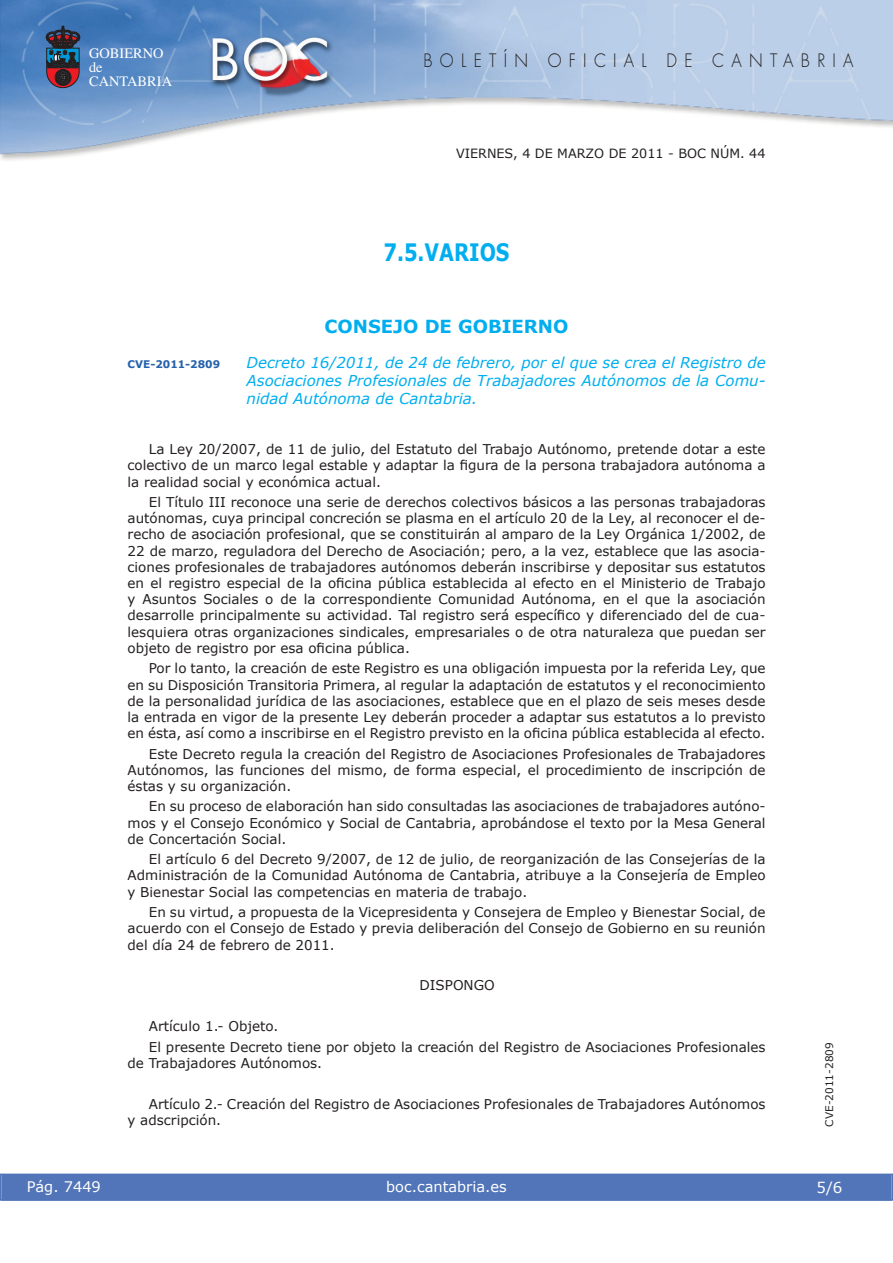
<style>
.page{position:relative;width:893px;height:1263px;background:#fff}
.page>*{position:absolute;margin:0;border:0;box-sizing:border-box;transform-origin:0 0}
.t1{font:700 24px "Verdana";color:#00aeef;scale:.8 1}
.t2{font:300 18px "Futura";letter-spacing:.45em;color:#231f20;scale:.9 1}
.t3{font:700 18px "Verdana";color:#00aeef}
.t4{font:italic 15px/18px "Verdana";color:#00aeef;text-align:justify}
.t5{font:15px "Verdana";color:#fff}
.t6{font:14.55px "Verdana";color:#fff}
.t7{font:14.4px/14.1px "Times";color:#fff}
.t8{font:13.5px/16.2px "Verdana";color:#231f20;text-align:justify}
.t9{font:12.75px "Verdana";color:#231f20}
.t10{font:10.5px "Verdana";color:#231f20}
.t11{font:700 10.5px "Verdana";color:#2561ad}
</style>
<div class="page">
<img style="left:0;top:0;width:893px;height:161px">
<svg style="left:46px;top:26px;width:34px;height:62px;background:#464054"></svg>
<div style="left:1px;top:1174px;width:890px;height:27px;background:#5175b8"></div>
<div style="left:0;top:1174px;width:893px;height:27px;border:1px solid #5175b8"></div>
<p class="t7" style="left:89px;top:47px;width:85px">GOBIERNO de<br>CANTABRIA</p>
<h2 class="t2" style="left:423px;top:52px;width:479px">BOLETÍN OFICIAL DE CANTABRIA</h2>
<p class="t9" style="left:456px;top:145px;width:311px">VIERNES, 4 DE MARZO DE 2011 - BOC NÚM. 44</p>
<h1 class="t1" style="left:383px;top:237px;width:159px">7.5.VARIOS</h1>
<h2 class="t3" style="left:325px;top:315px;width:245px">CONSEJO DE GOBIERNO</h2>
<p class="t11" style="left:128px;top:357px;width:94px">CVE-2011-2809</p>
<p class="t4" style="left:247px;top:353px;width:520px">Decreto 16/2011, de 24 de febrero, por el que se crea el Registro de Asociaciones Profesionales de Trabajadores Autónomos de la Comu&shy;nidad Autónoma de Cantabria.</p>
<p class="t8" style="left:128px;top:441px;width:639px;text-indent:21px">La Ley 20/2007, de 11 de julio, del Estatuto del Trabajo Autónomo, pretende dotar a este colectivo de un marco legal estable y adaptar la figura de la persona trabajadora autónoma a la realidad social y económica actual.</p>
<p class="t8" style="left:128px;top:494px;width:639px;text-indent:21px">El Título III reconoce una serie de derechos colectivos básicos a las personas trabajadoras autónomas, cuya principal concreción se plasma en el artículo 20 de la Ley, al reconocer el de&shy;recho de asociación profesional, que se constituirán al amparo de la Ley Orgánica 1/2002, de 22 de marzo, reguladora del Derecho de Asociación; pero, a la vez, establece que las asocia&shy;ciones profesionales de trabajadores autónomos deberán inscribirse y depositar sus estatutos en el registro especial de la oficina pública establecida al efecto en el Ministerio de Trabajo y Asuntos Sociales o de la correspondiente Comunidad Autónoma, en el que la asociación desarrolle principalmente su actividad. Tal registro será específico y diferenciado del de cua&shy;lesquiera otras organizaciones sindicales, empresariales o de otra naturaleza que puedan ser objeto de registro por esa oficina pública.</p>
<p class="t8" style="left:128px;top:660px;width:640px;text-indent:21px">Por lo tanto, la creación de este Registro es una obligación impuesta por la referida Ley, que en su Disposición Transitoria Primera, al regular la adaptación de estatutos y el reconocimiento de la personalidad jurídica de las asociaciones, establece que en el plazo de seis meses desde la entrada en vigor de la presente Ley deberán proceder a adaptar sus estatutos a lo previsto en ésta, así como a inscribirse en el Registro previsto en la oficina pública establecida al efecto.</p>
<p class="t8" style="left:128px;top:745px;width:639px;text-indent:21px">Este Decreto regula la creación del Registro de Asociaciones Profesionales de Trabajadores Autónomos, las funciones del mismo, de forma especial, el procedimiento de inscripción de éstas y su organización.</p>
<p class="t8" style="left:128px;top:798px;width:639px;text-indent:21px">En su proceso de elaboración han sido consultadas las asociaciones de trabajadores autóno&shy;mos y el Consejo Económico y Social de Cantabria, aprobándose el texto por la Mesa General de Concertación Social.</p>
<p class="t8" style="left:128px;top:851px;width:639px;text-indent:21px">El artículo 6 del Decreto 9/2007, de 12 de julio, de reorganización de las Consejerías de la Administración de la Comunidad Autónoma de Cantabria, atribuye a la Consejería de Empleo y Bienestar Social las competencias en materia de trabajo.</p>
<p class="t8" style="left:128px;top:904px;width:639px;text-indent:21px">En su virtud, a propuesta de la Vicepresidenta y Consejera de Empleo y Bienestar Social, de acuerdo con el Consejo de Estado y previa deliberación del Consejo de Gobierno en su reunión del día 24 de febrero de 2011.</p>
<p class="t8" style="left:419px;top:977px;width:77px">DISPONGO</p>
<p class="t8" style="left:149px;top:1016px;width:618px;line-height:20.4px">Artículo 1.- Objeto.<br>El presente Decreto tiene por objeto la creación del Registro de Asociaciones Profesionales</p>
<p class="t8" style="left:128px;top:1055px;width:196px">de Trabajadores Autónomos.</p>
<p class="t8" style="left:128px;top:1095px;width:639px;text-indent:21px">Artículo 2.- Creación del Registro de Asociaciones Profesionales de Trabajadores Autónomos y adscripción.</p>
<p class="t10" style="left:823px;top:1127px;width:86px;rotate:-90deg">CVE-2011-2809</p>
<p class="t6" style="left:27px;top:1177px;width:76px">Pág. 7449</p>
<p class="t6" style="left:386px;top:1178px;width:122px">boc.cantabria.es</p>
<p class="t5" style="left:816px;top:1178px;width:27px">5/6</p>
</div>
